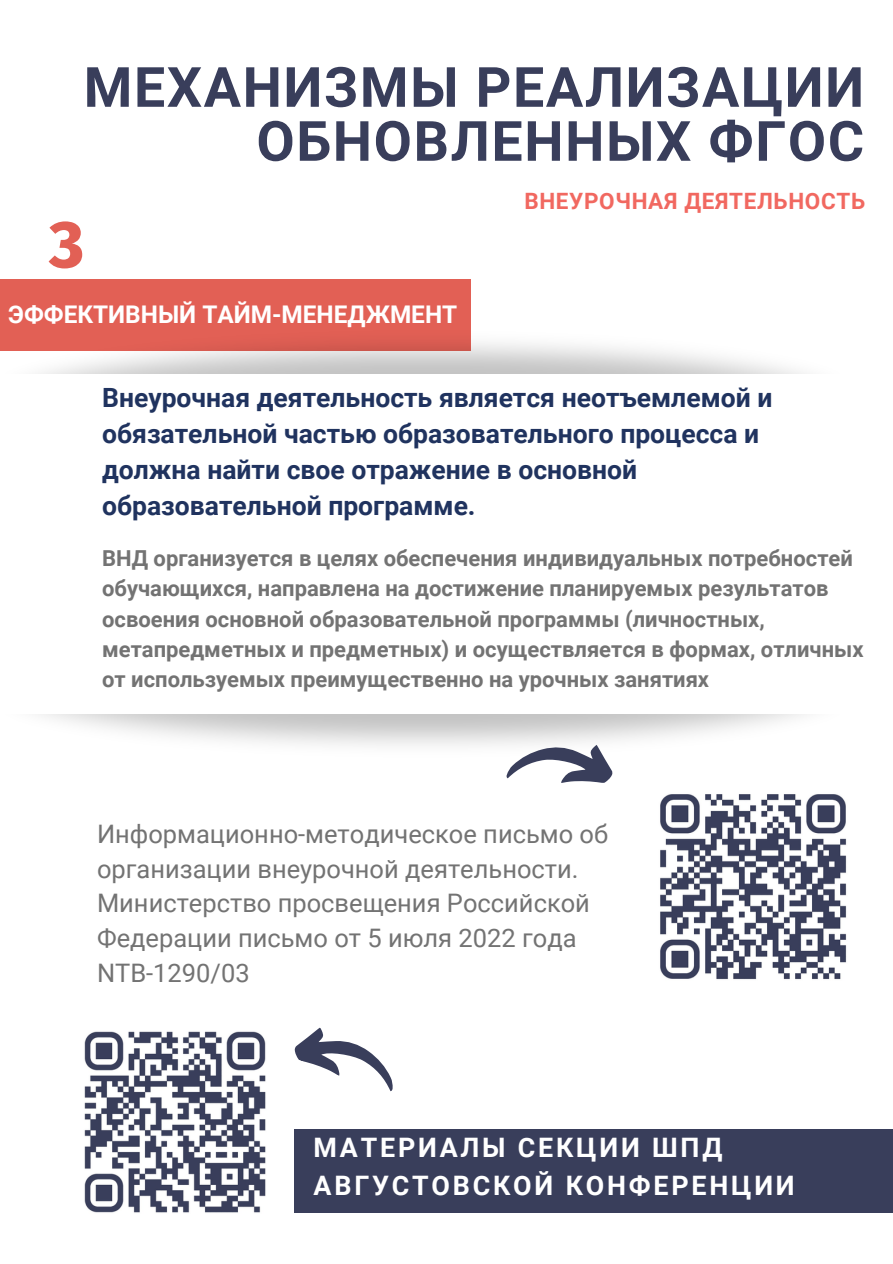
<style>
.page{position:relative;width:893px;height:1264px;background:#fff}
.page>*{position:absolute;margin:0;border:0;box-sizing:border-box;transform-origin:0 0}
.t1{font:800 66.15px "Fira Sans";color:#e26055}
.t2{font:700 55.5px/54px "Roboto";letter-spacing:.03em;color:#393e5b;text-align:right}
.t3{font:700 26.85px/37px "Roboto";letter-spacing:.105em;color:#fff}
.t4{font:700 26.55px/36px "Roboto";color:#20335f}
.t5{font:25.5px/34.8px "Roboto";color:#737373}
.t6{font:700 24.3px "Roboto";color:#fff}
.t7{font:700 22.5px "Roboto";letter-spacing:.03em;color:#f16860}
.t8{font:700 22.05px/30.3px "Roboto";color:#737373}
</style>
<div class="page">
<div style="left:0;top:279px;width:471px;height:71px;background:#e26055"></div>
<img style="left:0;top:343px;width:805px;height:31px">
<img style="left:660px;top:794px;width:187px;height:186px">
<svg style="left:506px;top:744px;width:106px;height:39px"></svg>
<svg style="left:294px;top:1027px;width:99px;height:65px"></svg>
<div style="left:294px;top:1128px;width:598px;height:84px;background:#393e5b"></div>
<img style="left:84px;top:1031px;width:182px;height:182px">
<p class="t2" style="left:84px;top:61px;width:781px">МЕХАНИЗМЫ РЕАЛИЗАЦИИ<br>ОБНОВЛЕННЫХ ФГОС</p>
<p class="t7" style="left:524px;top:188px;width:342px">ВНЕУРОЧНАЯ ДЕЯТЕЛЬНОСТЬ</p>
<p class="t1" style="left:49px;top:205px;width:36px">3</p>
<p class="t6" style="left:8px;top:301px;width:450px">ЭФФЕКТИВНЫЙ ТАЙМ-МЕНЕДЖМЕНТ</p>
<p class="t4" style="left:102px;top:380px;width:671px">Внеурочная деятельность является неотъемлемой и обязательной частью образовательного процесса и должна найти свое отражение в основной образовательной программе.</p>
<p class="t8" style="left:102px;top:543px;width:762px">ВНД организуется в целях обеспечения индивидуальных потребностей обучающихся, направлена на достижение планируемых результатов освоения основной образовательной программы (личностных, метапредметных и предметных) и осуществляется в формах, отличных от используемых преимущественно на урочных занятиях</p>
<p class="t5" style="left:97px;top:816px;width:512px">Информационно-методическое письмо об организации внеурочной деятельности.<br>Министерство просвещения Российской Федерации письмо от 5 июля 2022 года NТВ-1290/03</p>
<p class="t3" style="left:313px;top:1129px;width:482px">МАТЕРИАЛЫ СЕКЦИИ ШПД<br>АВГУСТОВСКОЙ КОНФЕРЕНЦИИ</p>
</div>
